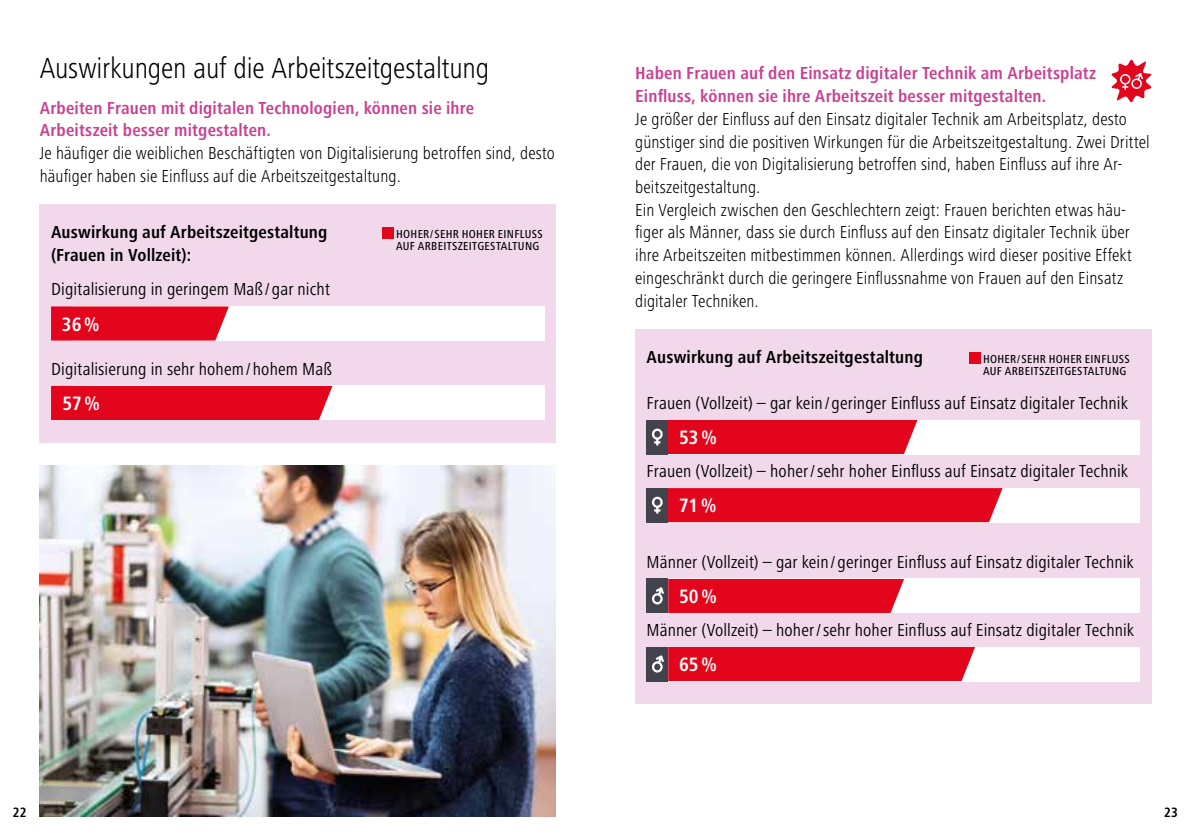
<style>
.page{position:relative;width:1191px;height:840px;background:#fff}
.page>*{position:absolute;margin:0;border:0;box-sizing:border-box;transform-origin:0 0}
.t1{font:300 condensed 30px "Frutiger Next Pro";letter-spacing:-.005em;color:#000}
.t2{font:700 condensed 20px "Frutiger Next Pro";color:#fff}
.t3{font:300 condensed 18px/22.6px "Frutiger Next Pro";letter-spacing:.005em;color:#000}
.t4{font:condensed 18px "Frutiger Next Pro";letter-spacing:.005em;color:#000}
.t5{font:700 condensed 18px/22.6px "Frutiger Next Pro";letter-spacing:.01em;color:#c94191}
.t6{font:700 condensed 18px/22.6px "Frutiger Next Pro";letter-spacing:.01em;color:#000}
.t7{font:700 condensed 14px "Frutiger Next Pro";color:#000}
.t8{font:500 condensed 12px/11.4px "Frutiger Next Pro";letter-spacing:.025em;color:#000}
</style>
<div class="page">
<div style="left:635px;top:329px;width:516px;height:374px;background:#f1d8ea"></div>
<div style="left:668px;top:420px;width:472px;height:34px;background:#fff"></div>
<div style="left:668px;top:488px;width:472px;height:34px;background:#fff"></div>
<div style="left:668px;top:420px;width:249px;height:34px;background:#e3051b"></div>
<div style="left:668px;top:488px;width:334px;height:34px;background:#e3051b"></div>
<div style="left:646px;top:420px;width:22px;height:34px;background:#42434d"></div>
<div style="left:646px;top:488px;width:22px;height:34px;background:#42434d"></div>
<div style="left:652px;top:428px;width:10px;height:11px;border:2px solid #fff;border-radius:50%"></div>
<svg style="left:654px;top:438px;width:6px;height:7px"></svg>
<div style="left:652px;top:496px;width:10px;height:11px;border:2px solid #fff;border-radius:50%"></div>
<svg style="left:654px;top:506px;width:6px;height:7px"></svg>
<div style="left:668px;top:578px;width:472px;height:34px;background:#fff"></div>
<div style="left:668px;top:646px;width:472px;height:34px;background:#fff"></div>
<div style="left:646px;top:578px;width:22px;height:34px;background:#42434d"></div>
<div style="left:646px;top:646px;width:22px;height:34px;background:#42434d"></div>
<div style="left:652px;top:593px;width:10px;height:11px;border:2px solid #fff;border-radius:50%"></div>
<svg style="left:654px;top:578px;width:250px;height:34px;background:#dd172b"></svg>
<div style="left:652px;top:661px;width:10px;height:11px;border:2px solid #fff;border-radius:50%"></div>
<svg style="left:654px;top:646px;width:321px;height:34px;background:#de1429"></svg>
<svg style="left:1111px;top:59px;width:40px;height:43px"></svg>
<div style="left:40px;top:204px;width:516px;height:238px;background:#f1d8ea"></div>
<div style="left:73px;top:386px;width:471px;height:34px;background:#fff"></div>
<div style="left:51px;top:386px;width:281px;height:34px;background:#e3051b"></div>
<div style="left:73px;top:306px;width:471px;height:34px;background:#fff"></div>
<div style="left:51px;top:306px;width:178px;height:34px;background:#e3051b"></div>
<div style="left:382px;top:227px;width:11px;height:11px;background:#e3051b"></div>
<div style="left:969px;top:351px;width:11px;height:12px;background:#e3051b"></div>
<img style="left:40px;top:465px;width:516px;height:351px">
<h1 class="t1" style="left:40px;top:51px;width:451px">Auswirkungen auf die Arbeitszeitgestaltung</h1>
<p class="t5" style="left:40px;top:96px;width:436px">Arbeiten Frauen mit digitalen Technologien, können sie ihre<br>Arbeitszeit besser mitgestalten.</p>
<p class="t3" style="left:40px;top:141px;width:517px">Je häufiger die weiblichen Beschäftigten von Digitalisierung betroffen sind, desto häufiger haben sie Einfluss auf die Arbeitszeitgestaltung.</p>
<p class="t6" style="left:51px;top:221px;width:278px">Auswirkung auf Arbeitszeitgestaltung (Frauen in Vollzeit):</p>
<p class="t4" style="left:51px;top:279px;width:280px">Digitalisierung in geringem Maß / gar nicht</p>
<p class="t2" style="left:62px;top:312px;width:39px">36%</p>
<p class="t4" style="left:51px;top:358px;width:282px">Digitalisierung in sehr hohem/ hohem Maß</p>
<p class="t2" style="left:63px;top:392px;width:39px">57%</p>
<p class="t8" style="left:396px;top:228px;width:148px">HOHER/SEHR HOHER EINFLUSS<br>AUF ARBEITSZEITGESTALTUNG</p>
<p class="t5" style="left:635px;top:62px;width:462px">Haben Frauen auf den Einsatz digitaler Technik am Arbeitsplatz<br>Einfluss, können sie ihre Arbeitszeit besser mitgestalten.</p>
<p class="t3" style="left:635px;top:107px;width:516px">Je größer der Einfluss auf den Einsatz digitaler Technik am Arbeitsplatz, desto günstiger sind die positiven Wirkungen für die Arbeitszeitgestaltung. Zwei Drittel der Frauen, die von Digitalisierung betroffen sind, haben Einfluss auf ihre Ar&shy;beitszeitgestaltung.<br>Ein Vergleich zwischen den Geschlechtern zeigt: Frauen berichten etwas häu&shy;figer als Männer, dass sie durch Einfluss auf den Einsatz digitaler Technik über ihre Arbeitszeiten mitbestimmen können. Allerdings wird dieser positive Effekt eingeschränkt durch die geringere Einflussnahme von Frauen auf den Einsatz digitaler Techniken.</p>
<p class="t6" style="left:646px;top:346px;width:278px">Auswirkung auf Arbeitszeitgestaltung</p>
<p class="t8" style="left:983px;top:353px;width:148px">HOHER/SEHR HOHER EINFLUSS<br>AUF ARBEITSZEITGESTALTUNG</p>
<p class="t4" style="left:646px;top:392px;width:483px">Frauen (Vollzeit) – gar kein / geringer Einfluss auf Einsatz digitaler Technik</p>
<p class="t2" style="left:679px;top:426px;width:39px">53%</p>
<p class="t4" style="left:646px;top:460px;width:483px">Frauen (Vollzeit) – hoher/sehr hoher Einfluss auf Einsatz digitaler Technik</p>
<p class="t2" style="left:679px;top:494px;width:39px">71%</p>
<p class="t4" style="left:646px;top:551px;width:489px">Männer (Vollzeit) – gar kein / geringer Einfluss auf Einsatz digitaler Technik</p>
<p class="t2" style="left:679px;top:584px;width:40px">50%</p>
<p class="t4" style="left:646px;top:619px;width:489px">Männer (Vollzeit) – hoher/sehr hoher Einfluss auf Einsatz digitaler Technik</p>
<p class="t2" style="left:679px;top:652px;width:40px">65%</p>
<p class="t7" style="left:13px;top:804px;width:15px">22</p>
<p class="t7" style="left:1164px;top:804px;width:15px">23</p>
</div>
